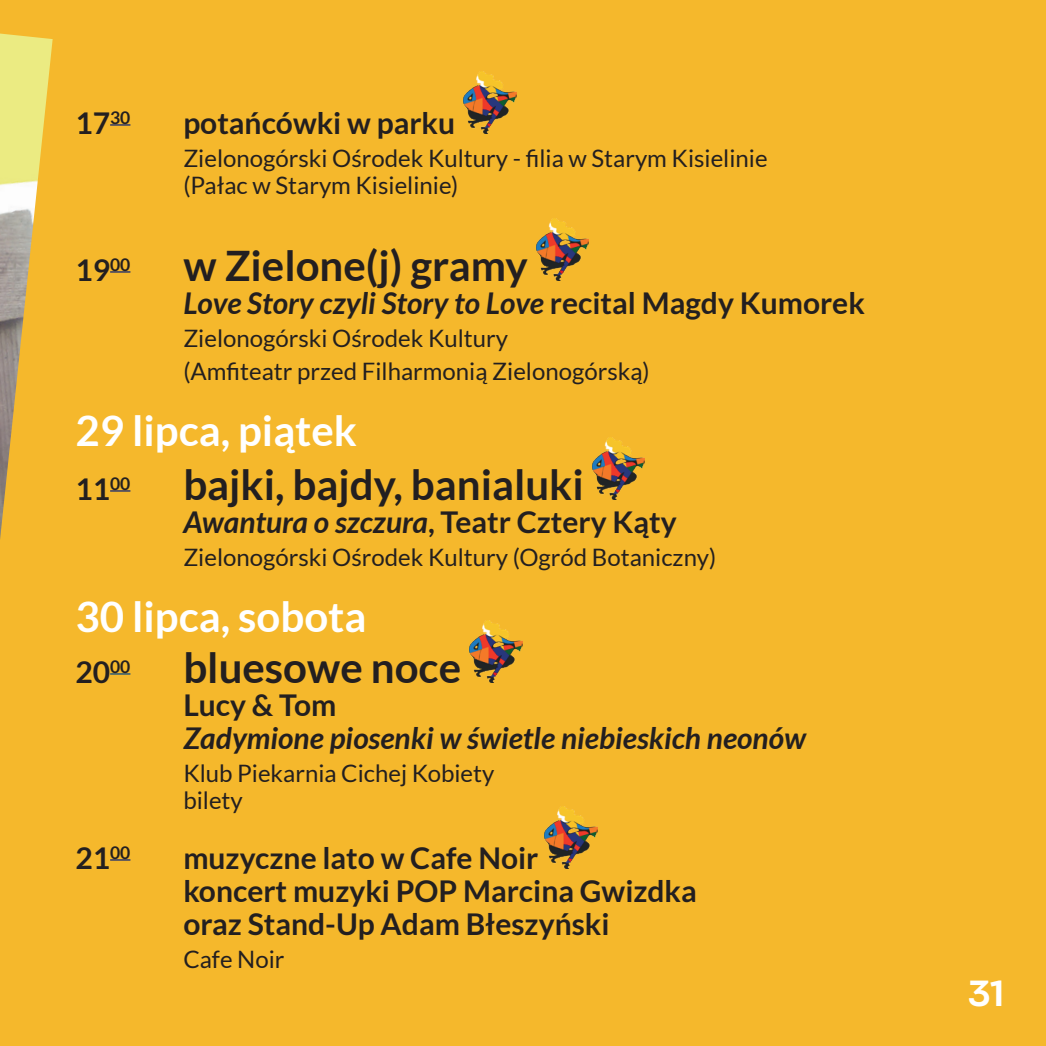
<style>
.page{position:relative;width:1046px;height:1046px;background:#fff}
.page>*{position:absolute;margin:0;border:0;box-sizing:border-box;transform-origin:0 0}
.t1{font:700 42px "Lato";color:#231f20}
.t2{font:700 42px "Lato";color:#fff}
.t3{font:700 36px "Zona Pro";color:#fff}
.t4{font:700 30px/33px "Lato";color:#231f20}
.t5{font:italic 700 30px "Lato";color:#231f20}
.t6{font:24px/27px "Lato";color:#231f20}
.s1{font-style:normal}
</style>
<div class="page">
<hr style="left:0;top:0;width:1px;height:1046px;background:#f47e2e">
<div style="left:1px;top:0;width:1045px;height:1046px;background:#f5b82c"></div>
<hr style="left:110px;top:124px;width:20px;height:2px;background:#24326f">
<hr style="left:110px;top:271px;width:20px;height:2px;background:#24326f">
<hr style="left:110px;top:490px;width:20px;height:2px;background:#24326f">
<hr style="left:110px;top:673px;width:20px;height:2px;background:#1d537c">
<hr style="left:110px;top:859px;width:20px;height:2px;background:#24326f">
<img style="left:463px;top:72px;width:53px;height:62px">
<img style="left:536px;top:219px;width:53px;height:62px">
<img style="left:592px;top:438px;width:53px;height:62px">
<img style="left:469px;top:621px;width:53px;height:62px">
<img style="left:544px;top:807px;width:53px;height:62px">
<img style="left:0;top:34px;width:53px;height:506px">
<p class="t4" style="left:75px;top:106px;width:57px">17<sup>30</sup></p>
<p class="t4" style="left:183px;top:106px;width:273px">potańcówki w parku</p>
<p class="t6" style="left:183px;top:145px;width:586px">Zielonogórski Ośrodek Kultury - filia w Starym Kisielinie (Pałac w Starym Kisielinie)</p>
<p class="t4" style="left:75px;top:253px;width:57px">19<sup>00</sup></p>
<h1 class="t1" style="left:183px;top:242px;width:346px">w Zielone(j) gramy</h1>
<p class="t5" style="left:183px;top:286px;width:683px">Love Story czyli Story to Love <span class="s1">recital Magdy Kumorek</span></p>
<p class="t6" style="left:183px;top:322px;width:468px;line-height:33px">Zielonogórski Ośrodek Kultury<br>(Amfiteatr przed Filharmonią Zielonogórską)</p>
<h1 class="t2" style="left:75px;top:407px;width:283px">29 lipca, piątek</h1>
<p class="t4" style="left:75px;top:472px;width:57px">11<sup>00</sup></p>
<h1 class="t1" style="left:183px;top:461px;width:402px">bajki, bajdy, banialuki</h1>
<p class="t5" style="left:183px;top:505px;width:495px">Awantura o szczura<span class="s1">, Teatr Cztery Kąty</span></p>
<p class="t6" style="left:183px;top:544px;width:534px">Zielonogórski Ośrodek Kultury (Ogród Botaniczny)</p>
<h1 class="t2" style="left:75px;top:593px;width:293px">30 lipca, sobota</h1>
<p class="t4" style="left:75px;top:655px;width:57px">20<sup>00</sup></p>
<h1 class="t1" style="left:183px;top:644px;width:279px">bluesowe noce</h1>
<p class="t4" style="left:183px;top:688px;width:154px">Lucy &amp; Tom</p>
<p class="t5" style="left:183px;top:721px;width:624px">Zadymione piosenki w świetle niebieskich neonów</p>
<p class="t6" style="left:183px;top:760px;width:313px">Klub Piekarnia Cichej Kobiety bilety</p>
<p class="t4" style="left:75px;top:841px;width:57px">21<sup>00</sup></p>
<p class="t4" style="left:183px;top:841px;width:515px">muzyczne lato w Cafe Noir<br>koncert muzyki POP Marcina Gwizdka oraz Stand-Up Adam Błeszyński</p>
<p class="t6" style="left:183px;top:946px;width:103px">Cafe Noir</p>
<h2 class="t3" style="left:968px;top:970px;width:38px">31</h2>
</div>
